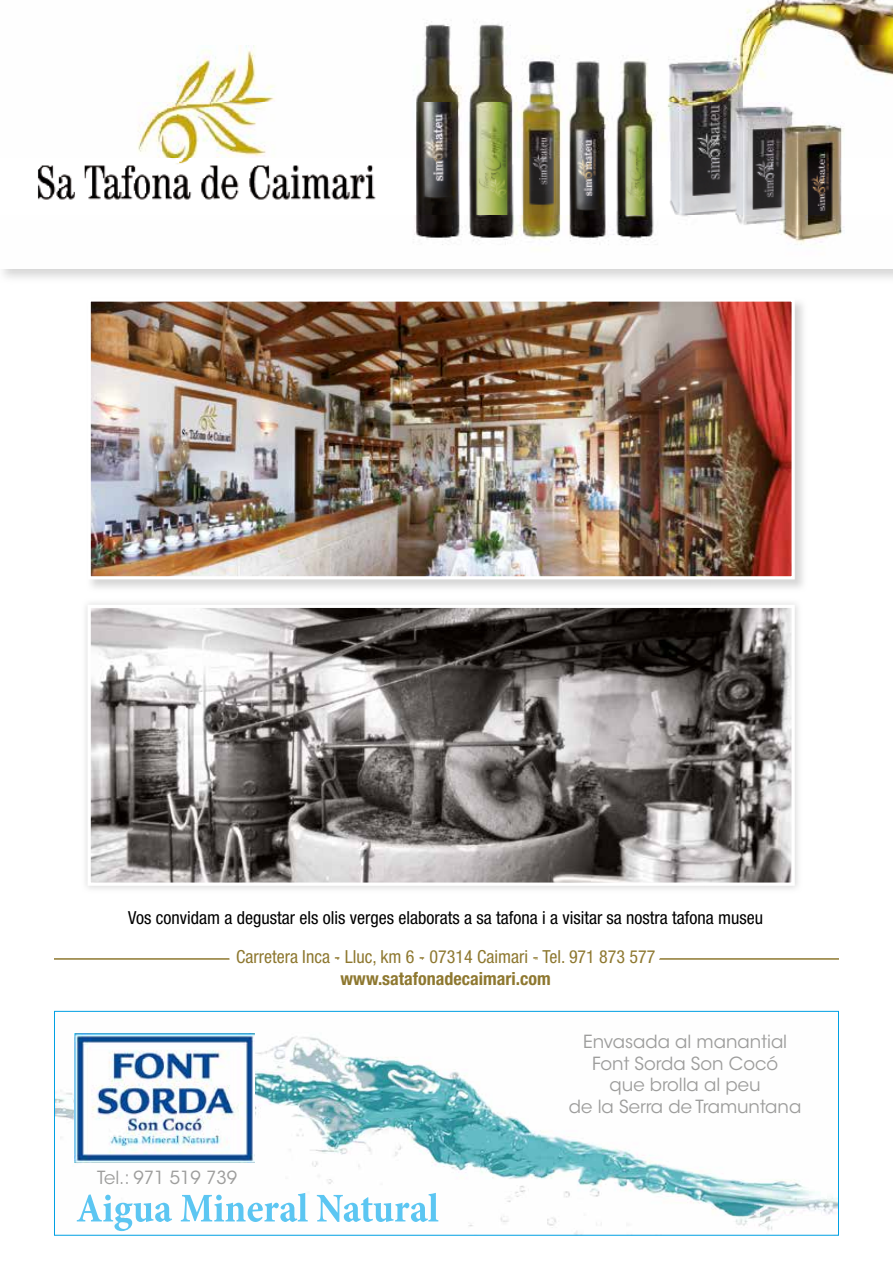
<style>
.page{position:relative;width:893px;height:1263px;background:#fff}
.page>*{position:absolute;margin:0;border:0;box-sizing:border-box;transform-origin:0 0}
.t1{font:18px/21.6px "ITC Avant Garde Std";color:#9d9d9c;text-align:center}
.t2{font:condensed 18px "Helvetica Neue LT Std";color:#000}
.t3{font:condensed 18px "Helvetica Neue LT Std";color:#8e7830}
.t4{font:700 condensed 18px "Helvetica Neue LT Std";color:#8e7830}
</style>
<div class="page">
<img style="left:56px;top:1033px;width:781px;height:201px">
<hr style="left:54px;top:958px;width:785px;height:2px;background:#8e7830">
<img style="left:92px;top:302px;width:699px;height:273px">
<div style="left:88px;top:298px;width:707px;height:281px;border:3px solid #fff"></div>
<svg style="left:222px;top:958px;width:462px;height:53px"></svg>
<div style="left:54px;top:1011px;width:785px;height:225px;border:1px solid #00a0e3"></div>
<img style="left:75px;top:1034px;width:180px;height:128px">
<svg style="left:77px;top:1194px;width:95px;height:37px"></svg>
<svg style="left:181px;top:1193px;width:127px;height:29px"></svg>
<svg style="left:317px;top:1193px;width:121px;height:29px"></svg>
<img style="left:37px;top:0;width:856px;height:256px">
<img style="left:92px;top:609px;width:699px;height:273px">
<div style="left:88px;top:605px;width:707px;height:281px;border:3px solid #fff"></div>
<p class="t2" style="left:128px;top:907px;width:636px">Vos convidam a degustar els olis verges elaborats a sa tafona i a visitar sa nostra tafona museu</p>
<p class="t3" style="left:236px;top:947px;width:421px">Carretera Inca - Lluc, km 6 - 07314 Caimari - Tel. 971 873 577</p>
<p class="t4" style="left:341px;top:968px;width:212px">www.satafonadecaimari.com</p>
<p class="t1" style="left:97px;top:1167px;width:141px">Tel.: 971 519 739</p>
<p class="t1" style="left:569px;top:1031px;width:234px">Envasada al manantial<br>Font Sorda Son Cocó<br>que brolla al peu<br>de la Serra de Tramuntana</p>
</div>
